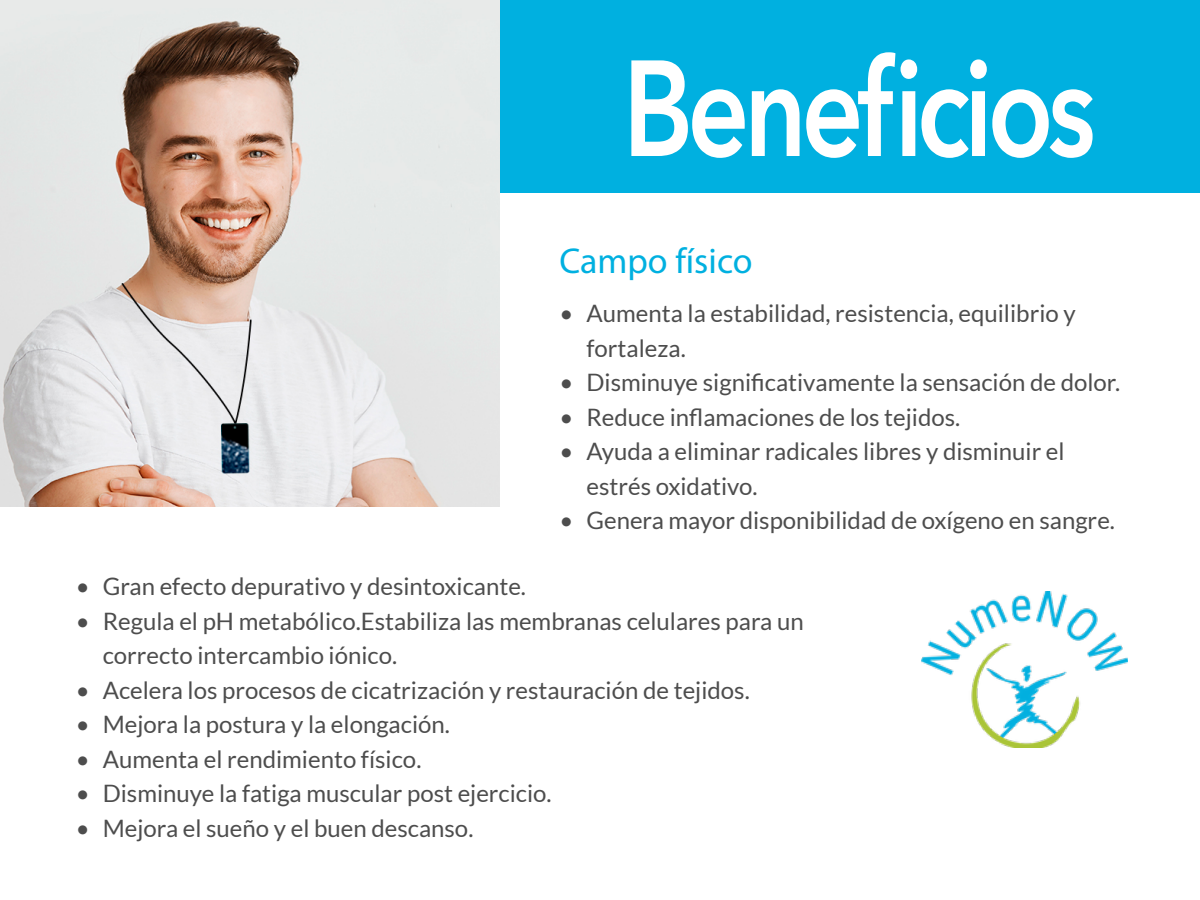
<style>
.page{position:relative;width:1200px;height:900px;background:#fff}
.page>*{position:absolute;margin:0;border:0;box-sizing:border-box;transform-origin:0 0}
.t1{font:600 135px "Avenir Next";letter-spacing:-.05em;color:#fff;scale:.8 1}
.t2{font:36px "Myriad Pro";color:#00b0e0}
.t3{font:24px/34.5px "Lato";color:#4d4d4d}
</style>
<div class="page">
<div style="left:500px;top:0;width:700px;height:251px;background:#00b0e0"></div>
<div style="left:500px;top:194px;width:700px;height:70px;background:#fff"></div>
<img style="left:0;top:0;width:500px;height:507px">
<img style="left:922px;top:591px;width:206px;height:157px">
<h1 class="t1" style="left:623px;top:-7px;width:593px">Beneficios</h1>
<h2 class="t2" style="left:560px;top:238px;width:195px">Campo físico</h2>
<p class="t3" style="left:586px;top:296px;width:491px;text-indent:-27px">• Aumenta la estabilidad, resistencia, equilibrio y fortaleza.</p>
<p class="t3" style="left:560px;top:365px;width:562px">• Disminuye significativamente la sensación de dolor.</p>
<p class="t3" style="left:560px;top:400px;width:402px">• Reduce inflamaciones de los tejidos.</p>
<p class="t3" style="left:586px;top:434px;width:480px;text-indent:-27px">• Ayuda a eliminar radicales libres y disminuir el estrés oxidativo.</p>
<p class="t3" style="left:560px;top:503px;width:557px">• Genera mayor disponibilidad de oxígeno en sangre.</p>
<p class="t3" style="left:76px;top:569px;width:452px">• Gran efecto depurativo y desintoxicante.</p>
<p class="t3" style="left:103px;top:604px;width:702px;text-indent:-27px">• Regula el pH metabólico.Estabiliza las membranas celulares para un correcto intercambio iónico.</p>
<p class="t3" style="left:76px;top:673px;width:676px">• Acelera los procesos de cicatrización y restauración de tejidos.</p>
<p class="t3" style="left:76px;top:707px;width:376px">• Mejora la postura y la elongación.</p>
<p class="t3" style="left:76px;top:742px;width:347px">• Aumenta el rendimiento físico.</p>
<p class="t3" style="left:76px;top:776px;width:477px">• Disminuye la fatiga muscular post ejercicio.</p>
<p class="t3" style="left:76px;top:811px;width:399px">• Mejora el sueño y el buen descanso.</p>
</div>
